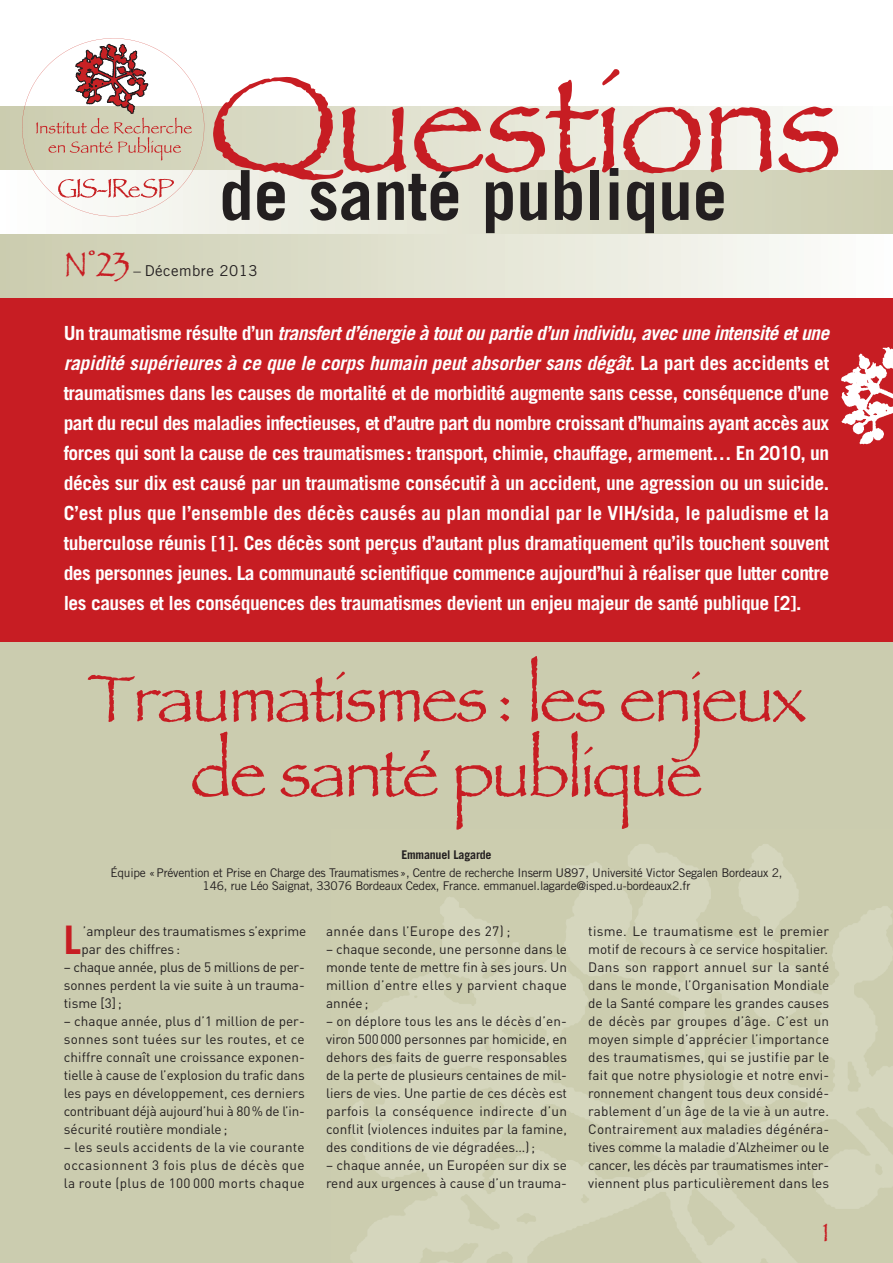
<style>
.page{position:relative;width:893px;height:1263px;background:#fff}
.page>*{position:absolute;margin:0;border:0;box-sizing:border-box;transform-origin:0 0}
.t1{font:142.5px "Papyrus";letter-spacing:-.025em;color:#c71d23}
.t2{font:69px/75px "Papyrus";letter-spacing:-.035em;color:#c71d23;text-align:center}
.t3{font:700 69px "Trade Gothic LT Std";color:#231f20}
.t4{font:700 39.45px "Trade Gothic LT Std";color:#c71d23}
.t5{font:36px "Papyrus";color:#c71d23}
.t6{font:27px "Papyrus";color:#c71d23}
.t7{font:700 19.5px/30px "Trade Gothic LT Std";letter-spacing:-.03em;color:#fff;text-align:justify}
.t8{font:15px "Trade Gothic LT Std";letter-spacing:.03em;color:#231f20}
.t9{font:13.5px/18px "DIN";color:#231f20;text-align:justify}
.t10{font:13.5px "DIN";letter-spacing:.03em;color:#231f20}
.t11{font:12px/13.5px "Trade Gothic LT Std";letter-spacing:-.02em;color:#231f20;text-align:center}
.t12{font:700 12px "Trade Gothic LT Std";letter-spacing:-.015em;color:#231f20}
.s1{font-style:italic}
</style>
<div class="page">
<div style="left:0;top:298px;width:893px;height:965px;background:#cbccaf"></div>
<img style="left:348px;top:844px;width:545px;height:419px">
<svg style="left:0;top:106px;width:815px;height:64px;background:#e5e5d6"></svg>
<div style="left:0;top:234px;width:893px;height:64px;background:linear-gradient(to right,#cacbad,#fdfdfb)"></div>
<div style="left:0;top:170px;width:893px;height:64px;background:linear-gradient(to right,#fdfdfc,#cccdaf)"></div>
<div style="left:0;top:298px;width:893px;height:343px;background:#c71d23"></div>
<img style="left:841px;top:347px;width:52px;height:98px">
<svg style="left:22px;top:38px;width:182px;height:178px"></svg>
<h1 class="t1" style="left:208px;top:38px;width:636px">Questions</h1>
<h2 class="t3" style="left:219px;top:170px;width:509px">de santé publique</h2>
<h3 class="t5" style="left:64px;top:242px;width:68px">N°23</h3>
<p class="t8" style="left:133px;top:265px;width:126px">– Décembre 2013</p>
<p class="t7" style="left:64px;top:320px;width:767px">Un traumatisme résulte d’un <span class="s1">transfert d’énergie à tout ou partie d’un individu, avec une intensité et une rapidité supérieures à ce que le corps humain peut absorber sans dégât</span>. La part des accidents et traumatismes dans les causes de mortalité et de morbidité augmente sans cesse, conséquence d’une part du recul des maladies infectieuses, et d’autre part du nombre croissant d’humains ayant accès aux forces qui sont la cause de ces traumatismes: transport, chimie, chauffage, armement… En 2010, un décès sur dix est causé par un traumatisme consécutif à un accident, une agression ou un suicide.<br>C’est plus que l’ensemble des décès causés au plan mondial par le VIH/sida, le paludisme et la tuberculose réunis [1]. Ces décès sont perçus d’autant plus dramatiquement qu’ils touchent souvent des personnes jeunes. La communauté scientifique commence aujourd’hui à réaliser que lutter contre les causes et les conséquences des traumatismes devient un enjeu majeur de santé publique [2].</p>
<h2 class="t2" style="left:87px;top:659px;width:720px">Traumatismes: les enjeux de santé publique</h2>
<p class="t12" style="left:401px;top:850px;width:92px">Emmanuel Lagarde</p>
<p class="t11" style="left:110px;top:867px;width:674px">Équipe «Prévention et Prise en Charge des Traumatismes», Centre de recherche Inserm U897, Université Victor Segalen Bordeaux 2,<br>146, rue Léo Saignat, 33076 Bordeaux Cedex, France. emmanuel.lagarde@isped.u-bordeaux2.fr</p>
<h3 class="t4" style="left:64px;top:925px;width:19px">L</h3>
<p class="t9" style="left:81px;top:922px;width:226px">’ampleur des traumatismes s’exprime par des chiffres :</p>
<p class="t9" style="left:64px;top:958px;width:242px">– chaque année, plus de 5 millions de per&shy;sonnes perdent la vie suite à un trauma&shy;tisme [3];</p>
<p class="t9" style="left:64px;top:1012px;width:242px">– chaque année, plus d’1 million de per&shy;sonnes sont tuées sur les routes, et ce chiffre connaît une croissance exponen&shy;tielle à cause de l’explosion du trafic dans les pays en développement, ces derniers contribuant déjà aujourd’hui à 80% de l’in&shy;sécurité routière mondiale;</p>
<p class="t9" style="left:64px;top:1138px;width:242px">– les seuls accidents de la vie courante occasionnent 3 fois plus de décès que la route (plus de 100 000 morts chaque</p>
<p class="t10" style="left:326px;top:923px;width:186px">année dans l’Europe des 27) ;</p>
<p class="t9" style="left:326px;top:940px;width:242px">– chaque seconde, une personne dans le monde tente de mettre fin à ses jours. Un million d’entre elles y parvient chaque année;</p>
<p class="t9" style="left:326px;top:1012px;width:242px">– on déplore tous les ans le décès d’en&shy;viron 500000 personnes par homicide, en dehors des faits de guerre responsables de la perte de plusieurs centaines de mil&shy;liers de vies. Une partie de ces décès est parfois la conséquence indirecte d’un conflit (violences induites par la famine, des conditions de vie dégradées…);</p>
<p class="t9" style="left:326px;top:1156px;width:242px">– chaque année, un Européen sur dix se rend aux urgences à cause d’un trauma-</p>
<p class="t9" style="left:588px;top:922px;width:242px">tisme. Le traumatisme est le premier motif de recours à ce service hospitalier.<br>Dans son rapport annuel sur la santé dans le monde, l’Organisation Mondiale de la Santé compare les grandes causes de décès par groupes d’âge. C’est un moyen simple d’apprécier l’importance des traumatismes, qui se justifie par le fait que notre physiologie et notre envi&shy;ronnement changent tous deux considé&shy;rablement d’un âge de la vie à un autre.<br>Contrairement aux maladies dégénéra&shy;tives comme la maladie d’Alzheimer ou le cancer, les décès par traumatismes inter&shy;viennent plus particulièrement dans les</p>
<h3 class="t6" style="left:822px;top:1216px;width:8px">1</h3>
</div>
